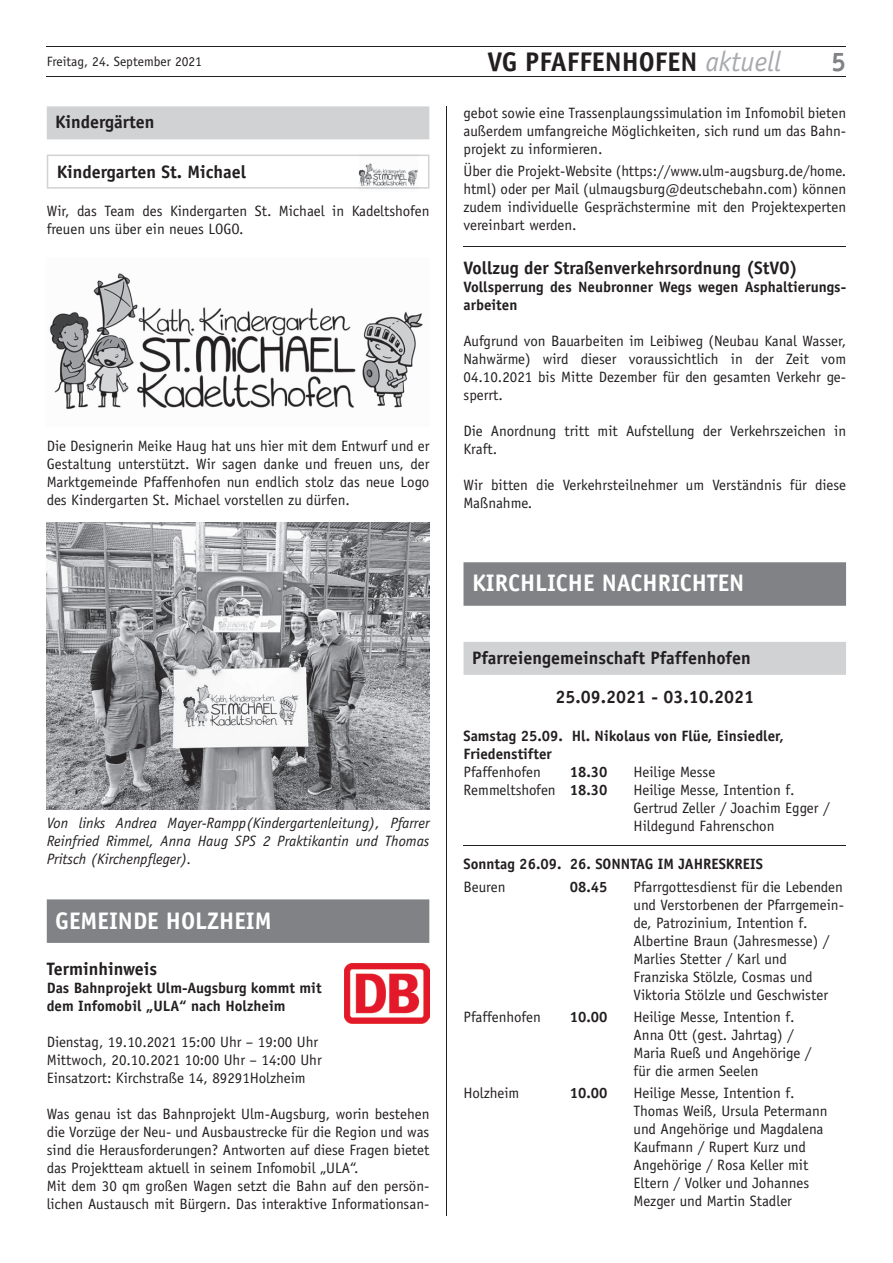
<style>
.page{position:relative;width:893px;height:1263px;background:#fff}
.page>*{position:absolute;margin:0;border:0;box-sizing:border-box;transform-origin:0 0}
.t1{font:700 27px "Officina Sans";color:#231f20}
.t2{font:700 27px "Officina Sans";color:#808285}
.t3{font:700 24px "Officina Sans";color:#fff}
.t4{font:700 18px/39.3px "Officina Sans";color:#231f20;text-align:right}
.t5{font:15px/18px "Officina Sans";color:#231f20}
.t6{font:700 15px/18px "Officina Sans";color:#231f20}
.t7{font:italic 15px/18px "Officina Sans";color:#231f20;text-align:justify}
.t8{font:13.5px "Officina Sans";color:#231f20}
.s1{font-weight:400;font-style:italic;font-size:28.35px;color:#a8a9ad}
.s2{font-weight:700}
</style>
<div class="page">
<hr style="left:47px;top:76px;width:799px;height:1px;background:#231f20">
<hr style="left:47px;top:47px;width:799px;height:1px;background:#231f20">
<hr style="left:446px;top:106px;width:1px;height:1110px;background:#231f20">
<div style="left:47px;top:106px;width:382px;height:33px;background:#d1d2d4"></div>
<svg style="left:47px;top:154px;width:382px;height:35px"></svg>
<img style="left:359px;top:154px;width:60px;height:1px">
<img style="left:359px;top:155px;width:60px;height:34px">
<img style="left:49px;top:273px;width:374px;height:137px">
<img style="left:47px;top:522px;width:382px;height:287px">
<div style="left:47px;top:899px;width:382px;height:44px;background:#808285"></div>
<img style="left:344px;top:964px;width:85px;height:59px">
<hr style="left:463px;top:246px;width:383px;height:1px;background:#231f20">
<hr style="left:463px;top:845px;width:383px;height:1px;background:#231f20">
<div style="left:463px;top:562px;width:383px;height:44px;background:#808285"></div>
<div style="left:463px;top:642px;width:383px;height:33px;background:#d1d2d4"></div>
<p class="t8" style="left:47px;top:53px;width:157px">Freitag, 24. September 2021</p>
<h1 class="t1" style="left:487px;top:45px;width:295px">VG PFAFFENHOFEN <span class="s1">aktuell</span></h1>
<h1 class="t2" style="left:831px;top:45px;width:17px">5</h1>
<p class="t4" style="left:55px;top:102px;width:101px">Kindergärten</p>
<p class="t4" style="left:57px;top:152px;width:191px">Kindergarten St. Michael</p>
<p class="t5" style="left:47px;top:202px;width:384px">Wir, das Team des Kindergarten St. Michael in Kadeltshofen freuen uns über ein neues LOGO.</p>
<p class="t5" style="left:47px;top:437px;width:384px;text-align:justify">Die Designerin Meike Haug hat uns hier mit dem Entwurf und er Gestaltung unterstützt. Wir sagen danke und freuen uns, der Marktgemeinde Pfaffenhofen nun endlich stolz das neue Logo des Kindergarten St. Michael vorstellen zu dürfen.</p>
<p class="t7" style="left:47px;top:813px;width:384px">Von links Andrea Mayer-Rampp(Kindergartenleitung), Pfarrer Reinfried Rimmel, Anna Haug SPS 2 Praktikantin und Thomas Pritsch (Kirchenpfleger).</p>
<h2 class="t3" style="left:55px;top:905px;width:218px">GEMEINDE HOLZHEIM</h2>
<p class="t4" style="left:47px;top:949px;width:112px">Terminhinweis</p>
<p class="t6" style="left:47px;top:979px;width:276px">Das Bahnprojekt Ulm-Augsburg kommt mit dem Infomobil „ULA“ nach Holzheim</p>
<p class="t5" style="left:47px;top:1033px;width:277px">Dienstag, 19.10.2021 15:00 Uhr – 19:00 Uhr<br>Mittwoch, 20.10.2021 10:00 Uhr – 14:00 Uhr<br>Einsatzort: Kirchstraße 14, 89291Holzheim</p>
<p class="t5" style="left:47px;top:1105px;width:384px">Was genau ist das Bahnprojekt Ulm-Augsburg, worin bestehen die Vorzüge der Neu- und Ausbaustrecke für die Region und was sind die Herausforderungen? Antworten auf diese Fragen bietet das Projektteam aktuell in seinem Infomobil „ULA“.<br>Mit dem 30 qm großen Wagen setzt die Bahn auf den persön&shy;lichen Austausch mit Bürgern. Das interaktive Informationsan-</p>
<p class="t5" style="left:463px;top:104px;width:384px;text-align:justify">gebot sowie eine Trassenplaungssimulation im Infomobil bieten außerdem umfangreiche Möglichkeiten, sich rund um das Bahn&shy;projekt zu informieren.</p>
<p class="t5" style="left:463px;top:162px;width:384px;text-align:justify">Über die Projekt-Website (https://www.ulm-augsburg.de/home. html) oder per Mail (ulmaugsburg@deutschebahn.com) können zudem individuelle Gesprächstermine mit den Projektexperten vereinbart werden.</p>
<p class="t4" style="left:463px;top:248px;width:336px">Vollzug der Straßenverkehrsordnung (StVO)</p>
<p class="t6" style="left:463px;top:278px;width:384px">Vollsperrung des Neubronner Wegs wegen Asphaltierungs&shy;arbeiten</p>
<p class="t5" style="left:463px;top:332px;width:384px;text-align:justify">Aufgrund von Bauarbeiten im Leibiweg (Neubau Kanal Wasser, Nahwärme) wird dieser voraussichtlich in der Zeit vom 04.10.2021 bis Mitte Dezember für den gesamten Verkehr ge&shy;sperrt.</p>
<p class="t5" style="left:463px;top:422px;width:384px">Die Anordnung tritt mit Aufstellung der Verkehrszeichen in<br>Kraft.</p>
<p class="t5" style="left:463px;top:476px;width:384px">Wir bitten die Verkehrsteilnehmer um Verständnis für diese<br>Maßnahme.</p>
<h2 class="t3" style="left:472px;top:568px;width:274px">KIRCHLICHE NACHRICHTEN</h2>
<p class="t4" style="left:472px;top:638px;width:284px">Pfarreiengemeinschaft Pfaffenhofen<br>25.09.2021 - 03.10.2021</p>
<p class="t6" style="left:463px;top:726px;width:322px">Samstag 25.09. Hl. Nikolaus von Flüe, Einsiedler,<br>Friedenstifter</p>
<p class="t5" style="left:463px;top:762px;width:79px">Pfaffenhofen</p>
<p class="t6" style="left:570px;top:762px;width:39px">18.30</p>
<p class="t5" style="left:634px;top:762px;width:83px">Heilige Messe</p>
<p class="t5" style="left:463px;top:780px;width:146px">Remmeltshofen <span class="s2">18.30</span></p>
<p class="t5" style="left:634px;top:780px;width:198px">Heilige Messe, Intention f.<br>Gertrud Zeller / Joachim Egger /<br>Hildegund Fahrenschon</p>
<p class="t6" style="left:463px;top:855px;width:301px">Sonntag 26.09. 26. SONNTAG IM JAHRESKREIS</p>
<p class="t5" style="left:463px;top:877px;width:43px">Beuren</p>
<p class="t6" style="left:570px;top:877px;width:39px">08.45</p>
<p class="t5" style="left:634px;top:877px;width:212px">Pfarrgottesdienst für die Lebenden und Verstorbenen der Pfarrgemein&shy;de, Patrozinium, Intention f.<br>Albertine Braun (Jahresmesse) /<br>Marlies Stetter / Karl und<br>Franziska Stölzle, Cosmas und<br>Viktoria Stölzle und Geschwister</p>
<p class="t5" style="left:463px;top:1008px;width:79px">Pfaffenhofen</p>
<p class="t6" style="left:570px;top:1007px;width:39px">10.00</p>
<p class="t5" style="left:634px;top:1008px;width:179px">Heilige Messe, Intention f.<br>Anna Ott (gest. Jahrtag) /<br>Maria Rueß und Angehörige / für die armen Seelen</p>
<p class="t5" style="left:463px;top:1084px;width:57px">Holzheim</p>
<p class="t6" style="left:570px;top:1084px;width:39px">10.00</p>
<p class="t5" style="left:634px;top:1084px;width:195px">Heilige Messe, Intention f.<br>Thomas Weiß, Ursula Petermann und Angehörige und Magdalena<br>Kaufmann / Rupert Kurz und<br>Angehörige / Rosa Keller mit<br>Eltern / Volker und Johannes<br>Mezger und Martin Stadler</p>
</div>
